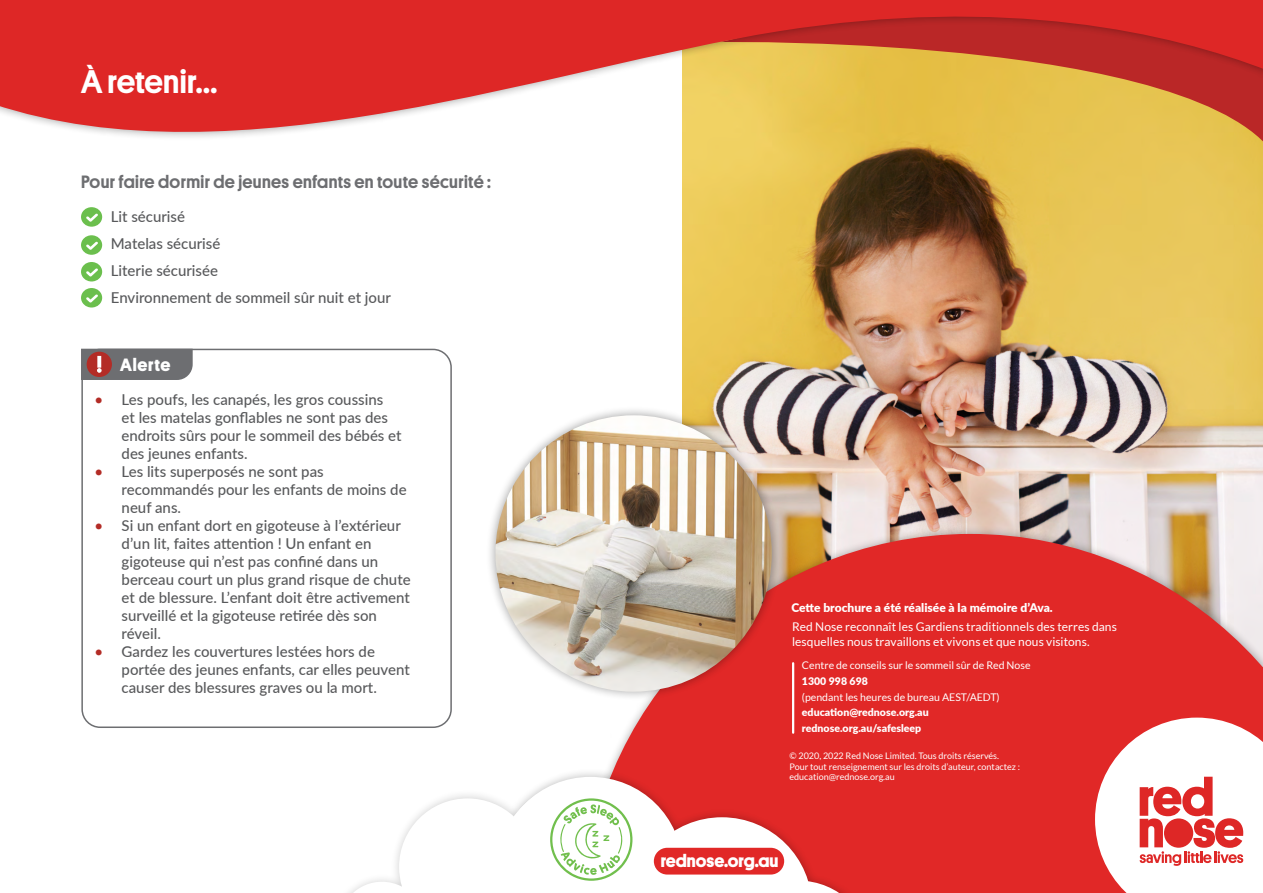
<style>
.page{position:relative;width:1263px;height:893px;background:#fff}
.page>*{position:absolute;margin:0;border:0;box-sizing:border-box;transform-origin:0 0}
.t1{font:500 33px "Platform";color:#fff}
.t2{font:500 18px "Platform";letter-spacing:.02em;color:#6d6e71}
.t3{font:700 18px "Platform";color:#fff}
.t4{font:500 15px/18px "Lato";color:#58595b}
.t5{font:12px/15px "Lato";letter-spacing:.005em;color:#fff}
.t6{font:900 12px "Lato";color:#fff}
.t7{font:10.5px "Lato";color:#fff}
.t8{font:900 10.5px/15.6px "Lato";color:#fff}
.t9{font:9px/10.8px "Lato";color:#fff}
.s1{color:#b32c26}
</style>
<div class="page">
<img style="left:682px;top:185px;width:581px;height:339px">
<svg style="left:0;top:0;width:1263px;height:185px"></svg>
<div style="left:574px;top:524px;width:689px;height:369px;background:#000;opacity:.34"></div>
<svg style="left:582px;top:534px;width:681px;height:359px;background:#e03d39"></svg>
<hr style="left:792px;top:663px;width:2px;height:70px;background:#fff">
<svg style="left:1095px;top:718px;width:168px;height:175px"></svg>
<div style="left:1164px;top:818px;width:29px;height:30px;background:#de2726;border-radius:50%"></div>
<div style="left:81px;top:207px;width:21px;height:20px;background:#6bbf4d;border-radius:50%"></div>
<svg style="left:86px;top:214px;width:12px;height:8px"></svg>
<div style="left:81px;top:235px;width:21px;height:20px;background:#6bbf4d;border-radius:50%"></div>
<svg style="left:86px;top:242px;width:12px;height:8px"></svg>
<div style="left:81px;top:262px;width:21px;height:19px;background:#6bbf4d;border-radius:50%"></div>
<svg style="left:86px;top:268px;width:12px;height:9px"></svg>
<div style="left:81px;top:288px;width:21px;height:19px;background:#6bbf4d;border-radius:50%"></div>
<svg style="left:86px;top:294px;width:12px;height:9px"></svg>
<div style="left:486px;top:406px;width:295px;height:295px;background:#000;opacity:.35"></div>
<img style="left:495px;top:415px;width:277px;height:277px;border-radius:138px">
<div style="left:505px;top:767px;width:370px;height:126px;background:#000;opacity:.29"></div>
<svg style="left:349px;top:777px;width:523px;height:116px"></svg>
<div style="left:654px;top:848px;width:130px;height:26px;background:#e12827;border-radius:13px"></div>
<div style="left:81px;top:349px;width:371px;height:379px;border:2px solid #6d6e71;border-radius:18px"></div>
<svg style="left:81px;top:349px;width:112px;height:31px;background:#7b6a6c"></svg>
<h1 class="t1" style="left:81px;top:58px;width:138px">À retenir...</h1>
<p class="t2" style="left:81px;top:169px;width:411px">Pour faire dormir de jeunes enfants en toute sécurité :</p>
<p class="t4" style="left:111px;top:203px;width:282px;line-height:27px">Lit sécurisé<br>Matelas sécurisé<br>Literie sécurisée<br>Environnement de sommeil sûr nuit et jour</p>
<p class="t3" style="left:120px;top:351px;width:52px">Alerte</p>
<p class="t4" style="left:122px;top:390px;width:282px;text-indent:-27px"><span class="s1">•</span> Les poufs, les canapés, les gros coussins<br>et les matelas gonflables ne sont pas des endroits sûrs pour le sommeil des bébés et des jeunes enfants.</p>
<p class="t4" style="left:122px;top:462px;width:286px;text-indent:-27px"><span class="s1">•</span> Les lits superposés ne sont pas recommandés pour les enfants de moins de neuf ans.</p>
<p class="t4" style="left:122px;top:516px;width:291px;text-indent:-27px"><span class="s1">•</span> Si un enfant dort en gigoteuse à l’extérieur d’un lit, faites attention ! Un enfant en gigoteuse qui n’est pas confiné dans un berceau court un plus grand risque de chute et de blessure. L’enfant doit être activement surveillé et la gigoteuse retirée dès son réveil.</p>
<p class="t4" style="left:122px;top:642px;width:290px;text-indent:-27px"><span class="s1">•</span> Gardez les couvertures lestées hors de portée des jeunes enfants, car elles peuvent causer des blessures graves ou la mort.</p>
<p class="t6" style="left:791px;top:598px;width:263px">Cette brochure a été réalisée à la mémoire d’Ava.</p>
<p class="t5" style="left:792px;top:619px;width:326px">Red Nose reconnaît les Gardiens traditionnels des terres dans lesquelles nous travaillons et vivons et que nous visitons.</p>
<p class="t7" style="left:802px;top:660px;width:230px">Centre de conseils sur le sommeil sûr de Red Nose</p>
<p class="t8" style="left:802px;top:673px;width:68px">1300 998 698</p>
<p class="t7" style="left:802px;top:691px;width:199px">(pendant les heures de bureau AEST/AEDT)</p>
<p class="t8" style="left:802px;top:704px;width:128px">education@rednose.org.au rednose.org.au/safesleep</p>
<p class="t9" style="left:789px;top:750px;width:232px">© 2020, 2022 Red Nose Limited. Tous droits réservés.<br>Pour tout renseignement sur les droits d’auteur, contactez : education@rednose.org.au</p>
<p class="t3" style="left:661px;top:848px;width:119px">rednose.org.au</p>
</div>
